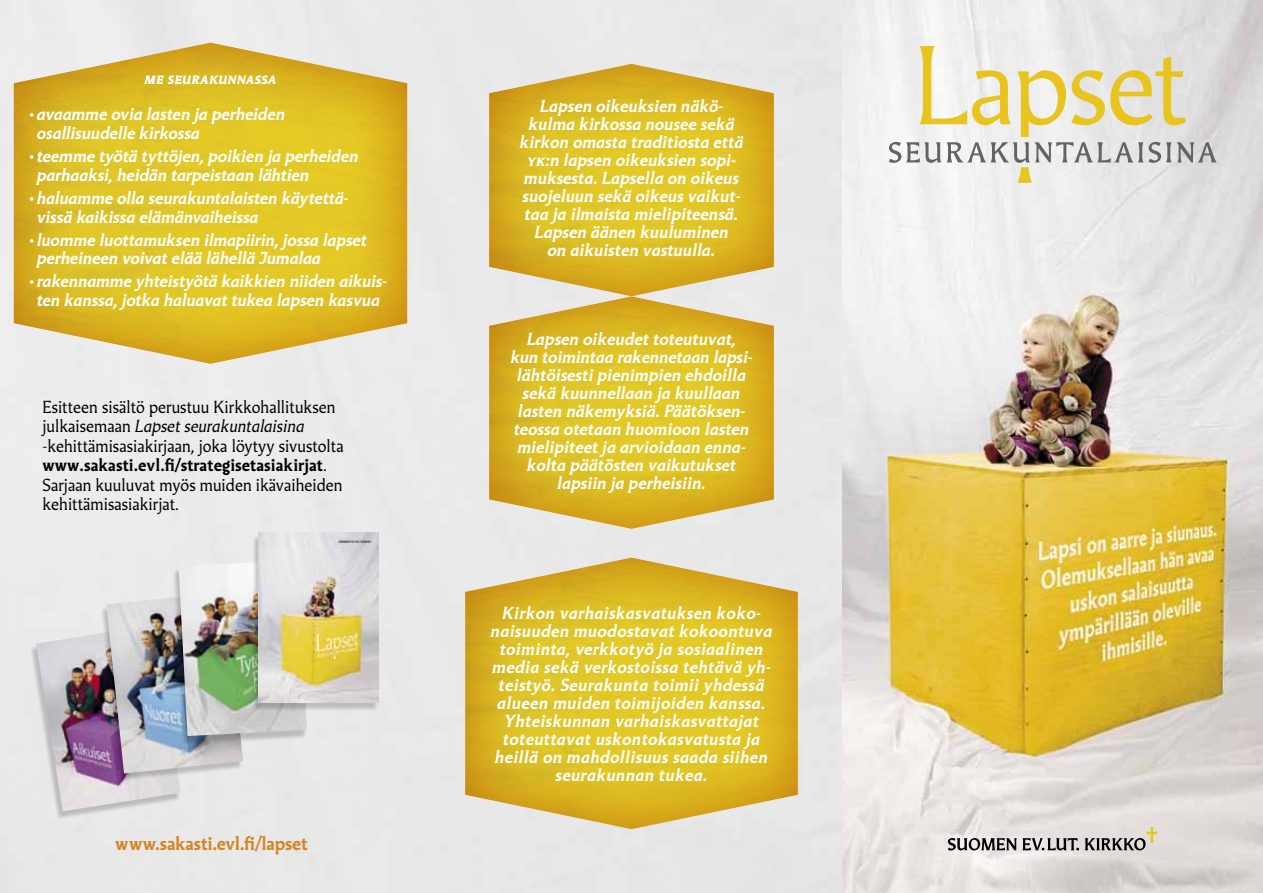
<style>
.page{position:relative;width:1263px;height:893px;background:#fff}
.page>*{position:absolute;margin:0;border:0;box-sizing:border-box;transform-origin:0 0}
.t1{font:700 18px "Martti";letter-spacing:-.01em;color:#d48625}
.t2{font:italic 700 16.5px/18px "Martti";color:#fff}
.t3{font:italic 700 16.5px/18px "Martti";letter-spacing:.02em;color:#fff;text-align:center}
.t4{font:16.5px/19.5px "Martti";color:#000}
.s1{font-style:italic}
.s2{font-weight:700}
</style>
<div class="page">
<div style="left:12px;top:42px;width:396px;height:324px;background:#d48625;opacity:.9"></div>
<img style="left:842px;top:0;width:421px;height:893px">
<svg style="left:948px;top:838px;width:131px;height:12px;background:#8a8786"></svg>
<svg style="left:1085px;top:827px;width:72px;height:23px;background:#b5b0a7"></svg>
<div style="left:488px;top:63px;width:287px;height:235px;background:#d48625;opacity:.9"></div>
<div style="left:488px;top:295px;width:287px;height:236px;background:#d48625;opacity:.9"></div>
<div style="left:30px;top:627px;width:151px;height:193px;background:#000;opacity:.2"></div>
<img style="left:36px;top:625px;width:145px;height:186px">
<div style="left:100px;top:594px;width:143px;height:188px;background:#000;opacity:.2"></div>
<img style="left:106px;top:592px;width:137px;height:181px">
<div style="left:172px;top:562px;width:135px;height:183px;background:#000;opacity:.2"></div>
<img style="left:179px;top:560px;width:128px;height:176px">
<div style="left:252px;top:535px;width:127px;height:176px;background:#000;opacity:.2"></div>
<img style="left:259px;top:533px;width:119px;height:169px">
<svg style="left:889px;top:46px;width:328px;height:137px"></svg>
<div style="left:464px;top:557px;width:335px;height:275px;background:#d48625;opacity:.9"></div>
<p class="t2" style="left:144px;top:69px;width:134px">me seurakunnassa</p>
<p class="t2" style="left:37px;top:105px;width:250px;line-height:18.8px;text-indent:-8px">• avaamme ovia lasten ja perheiden osallisuudelle kirkossa</p>
<p class="t2" style="left:37px;top:146px;width:323px;line-height:18.8px;text-indent:-8px">• teemme työtä tyttöjen, poikien ja perheiden parhaaksi, heidän tarpeistaan lähtien</p>
<p class="t2" style="left:37px;top:188px;width:313px;line-height:18.8px;text-indent:-8px">• haluamme olla seurakuntalaisten käytettä&shy;vissä kaikissa elämänvaiheissa</p>
<p class="t2" style="left:37px;top:230px;width:332px;line-height:18.8px;text-indent:-8px">• luomme luottamuksen ilmapiirin, jossa lapset perheineen voivat elää lähellä Jumalaa</p>
<p class="t2" style="left:29px;top:272px;width:359px;line-height:18.8px;text-align:center">• rakennamme yhteistyötä kaikkien niiden aikuis&shy;ten kanssa, jotka haluavat tukea lapsen kasvua</p>
<p class="t4" style="left:43px;top:397px;width:303px">Esitteen sisältö perustuu Kirkkohallituksen julkaisemaan <span class="s1">Lapset seurakuntalaisina </span>-kehittämisasiakirjaan, joka löytyy sivustolta <span class="s2">www.sakasti.evl.fi/strategisetasiakirjat</span>.<br>Sarjaan kuuluvat myös muiden ikävaiheiden kehittämisasiakirjat.</p>
<p class="t1" style="left:115px;top:832px;width:194px">www.sakasti.evl.fi/lapset</p>
<p class="t2" style="left:520px;top:97px;width:225px;text-align:center">Lapsen oikeuksien näkö&shy;kulma kirkossa nousee sekä kirkon omasta traditiosta että yk:n lapsen oikeuksien sopi&shy;muksesta. Lapsella on oikeus suojeluun sekä oikeus vaikut&shy;taa ja ilmaista mielipiteensä.<br>Lapsen äänen kuuluminen<br>on aikuisten vastuulla.</p>
<p class="t2" style="left:510px;top:329px;width:244px;text-align:center">Lapsen oikeudet toteutuvat,<br>kun toimintaa rakennetaan lapsi&shy;lähtöisesti pienimpien ehdoilla sekä kuunnellaan ja kuullaan lasten näkemyksiä. Päätöksen&shy;teossa otetaan huomioon lasten mielipiteet ja arvioidaan enna&shy;kolta päätösten vaikutukset lapsiin ja perheisiin.</p>
<p class="t3" style="left:491px;top:603px;width:283px">Kirkon varhaiskasvatuksen koko&shy;naisuuden muodostavat kokoontuva toiminta, verkkotyö ja sosiaalinen media sekä verkostoissa tehtävä yh&shy;teistyö. Seurakunta toimii yhdessä alueen muiden toimijoiden kanssa.<br>Yhteiskunnan varhaiskasvattajat toteuttavat uskontokasvatusta ja heillä on mahdollisuus saada siihen seurakunnan tukea.</p>
</div>
